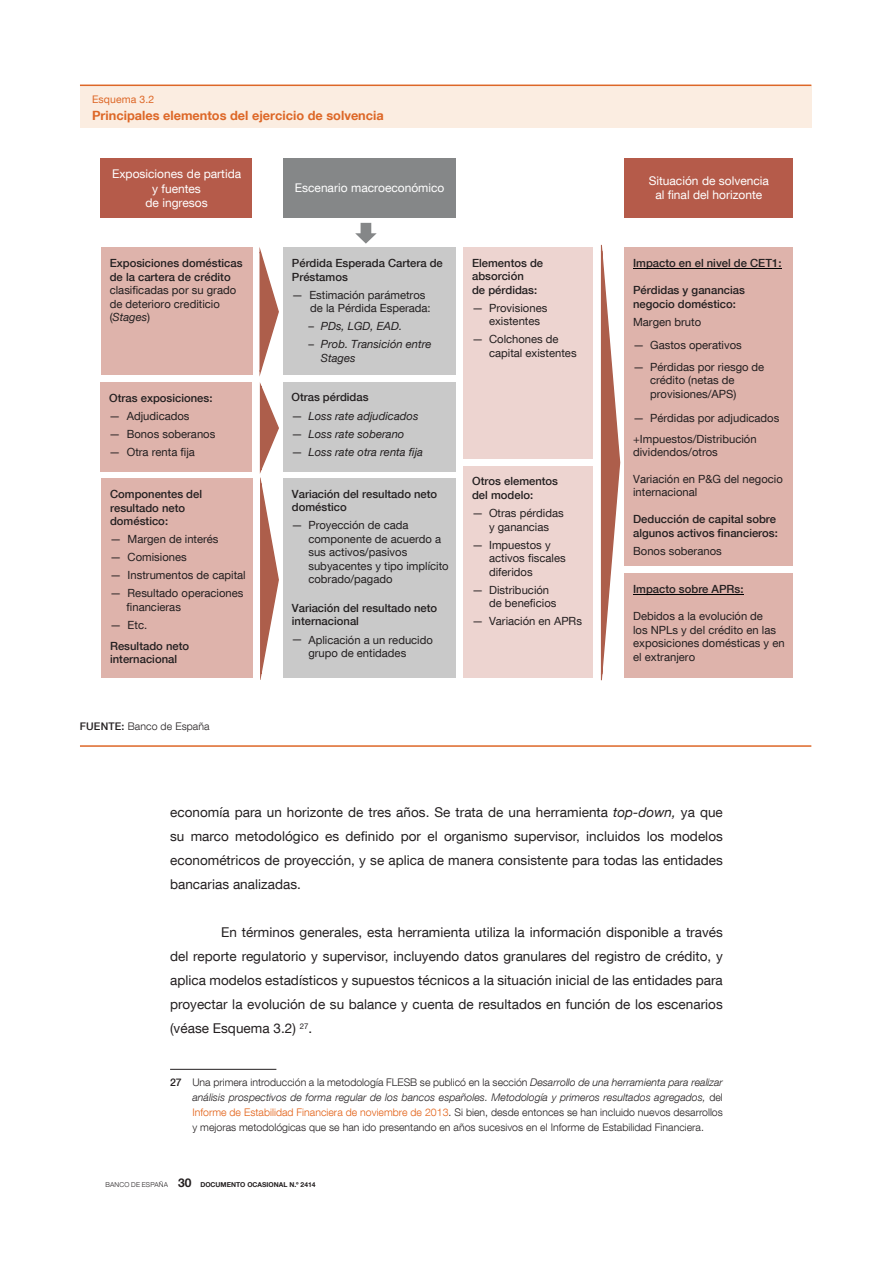
<style>
.page{position:relative;width:893px;height:1263px;background:#fff}
.page>*{position:absolute;margin:0;border:0;box-sizing:border-box;transform-origin:0 0}
.Texto_general{font:13.5px/24px "Bd E Neue Helvetica";letter-spacing:.005em;color:#231f20;text-align:justify}
.Texto_primer_parrafo{font:13.5px/24px "Bd E Neue Helvetica";letter-spacing:.005em;color:#231f20;text-align:justify}
.t1{font:700 12.75px "Bd E Neue Helvetica";color:#dd6727}
.t2{font:12px/14.4px "Bd E Neue Helvetica";color:#fff;text-align:center}
.t3{font:11.25px/13.5px "Bd E Neue Helvetica";color:#231f20}
.t4{font:500 11.25px/13.5px "Bd E Neue Helvetica";color:#231f20}
.t5{font:italic 11.25px/13.5px "Bd E Neue Helvetica";color:#231f20}
.Notas_texto_principal{font:300 10.5px/15px "Bd E Neue Helvetica";letter-spacing:.005em;color:#231f20;text-align:justify}
.t6{font:10.5px "Bd E Neue Helvetica";letter-spacing:.01em;color:#dd6727}
.t7{font:300 6.75px "Bd E Neue Helvetica";color:#231f20}
.s1{font-weight:500}
.s2{font-style:italic}
.s3{font-style:normal}
.s4{font-weight:400}
.s5{color:#e25f14}
.s6{font-style:inherit}
.s7{font-size:12px}
</style>
<div class="page">
<hr style="left:170px;top:1069px;width:106px;height:1px;background:#231f20">
<hr style="left:80px;top:745px;width:731px;height:2px;background:#dd6727">
<div style="left:101px;top:158px;width:151px;height:59px;background:#b55b4a"></div>
<div style="left:283px;top:158px;width:173px;height:59px;background:#858788"></div>
<div style="left:625px;top:158px;width:168px;height:59px;background:#b55b4a"></div>
<div style="left:101px;top:248px;width:151px;height:127px;background:#deb3ab"></div>
<div style="left:283px;top:248px;width:173px;height:127px;background:#c9c9c9"></div>
<svg style="left:355px;top:223px;width:22px;height:21px"></svg>
<div style="left:464px;top:247px;width:129px;height:212px;background:#edd4d0"></div>
<div style="left:101px;top:478px;width:152px;height:200px;background:#deb3ab"></div>
<svg style="left:601px;top:245px;width:19px;height:435px"></svg>
<div style="left:464px;top:466px;width:129px;height:212px;background:#edd4d0"></div>
<div style="left:625px;top:248px;width:168px;height:318px;background:#deb3ab"></div>
<hr style="left:633px;top:268px;width:149px;height:1px;background:#000001">
<div style="left:625px;top:573px;width:168px;height:105px;background:#deb3ab"></div>
<hr style="left:633px;top:594px;width:111px;height:1px;background:#000001">
<div style="left:283px;top:382px;width:173px;height:89px;background:#c9c9c9"></div>
<div style="left:283px;top:478px;width:173px;height:200px;background:#c9c9c9"></div>
<div style="left:101px;top:382px;width:151px;height:90px;background:#deb3ab"></div>
<svg style="left:259px;top:247px;width:20px;height:433px"></svg>
<div style="left:80px;top:85px;width:731px;height:43px;background:#fbede1"></div>
<hr style="left:80px;top:85px;width:731px;height:1px;background:#dd6727">
<p class="t6" style="left:92px;top:92px;width:64px">Esquema 3.2</p>
<p class="t1" style="left:92px;top:108px;width:293px">Principales elementos del ejercicio de solvencia</p>
<p class="t2" style="left:112px;top:166px;width:131px">Exposiciones de partida y fuentes<br>de ingresos</p>
<p class="t2" style="left:295px;top:180px;width:151px">Escenario macroeconómico</p>
<p class="t2" style="left:649px;top:173px;width:122px">Situación de solvencia al final del horizonte</p>
<p class="t3" style="left:110px;top:256px;width:134px"><span class="s1">Exposiciones domésticas de la cartera de crédito </span>clasificadas por su grado de deterioro crediticio (<span class="s2">Stages</span>)</p>
<p class="t4" style="left:292px;top:256px;width:152px">Pérdida Esperada Cartera de<br>Préstamos</p>
<p class="t3" style="left:310px;top:288px;width:122px;text-indent:-18px">— Estimación parámetros de la Pérdida Esperada:</p>
<p class="t5" style="left:308px;top:319px;width:95px"><span class="s3">–</span> PDs, LGD, EAD.</p>
<p class="t5" style="left:321px;top:337px;width:112px;text-indent:-13px"><span class="s3">–</span> Prob. Transición entre<br>Stages</p>
<p class="t4" style="left:109px;top:391px;width:105px">Otras exposiciones:</p>
<p class="t3" style="left:109px;top:409px;width:82px">— Adjudicados</p>
<p class="t3" style="left:109px;top:427px;width:108px">— Bonos soberanos</p>
<p class="t3" style="left:109px;top:445px;width:87px">— Otra renta fija</p>
<p class="t4" style="left:110px;top:487px;width:94px">Componentes del resultado neto doméstico:</p>
<p class="t3" style="left:110px;top:532px;width:110px">— Margen de interés</p>
<p class="t3" style="left:110px;top:550px;width:78px">— Comisiones</p>
<p class="t3" style="left:110px;top:568px;width:137px">— Instrumentos de capital</p>
<p class="t3" style="left:127px;top:586px;width:118px;text-indent:-17px">— Resultado operaciones financieras</p>
<p class="t4" style="left:110px;top:614px;width:81px;line-height:20.9px"><span class="s4">— Etc.<br></span>Resultado neto</p>
<p class="t4" style="left:110px;top:652px;width:69px">internacional</p>
<p class="Notas_texto_principal" style="left:80px;top:719px;width:131px"><span class="s1">FUENTE:</span> Banco de España</p>
<p class="t4" style="left:292px;top:390px;width:79px">Otras pérdidas</p>
<p class="t5" style="left:292px;top:408px;width:128px"><span class="s3">—</span> Loss rate adjudicados</p>
<p class="t5" style="left:292px;top:424px;width:114px;line-height:18px"><span class="s3">—</span> Loss rate soberano <span class="s3">—</span></p>
<p class="t5" style="left:309px;top:445px;width:116px">Loss rate otra renta fija</p>
<p class="t4" style="left:292px;top:487px;width:147px">Variación del resultado neto doméstico</p>
<p class="t3" style="left:308px;top:518px;width:142px">Proyección de cada componente de acuerdo a sus activos/pasivos subyacentes y tipo implícito cobrado/pagado</p>
<p class="t4" style="left:292px;top:601px;width:147px">Variación del resultado neto internacional</p>
<p class="t3" style="left:308px;top:632px;width:126px">Aplicación a un reducido grupo de entidades</p>
<p class="t3" style="left:292px;top:518px;width:13px">—</p>
<p class="t3" style="left:292px;top:632px;width:13px">—</p>
<p class="t4" style="left:472px;top:256px;width:72px">Elementos de absorción<br>de pérdidas:</p>
<p class="t3" style="left:489px;top:301px;width:60px;text-indent:-17px">— Provisiones existentes</p>
<p class="t3" style="left:489px;top:332px;width:89px;text-indent:-17px">— Colchones de capital existentes</p>
<p class="t4" style="left:472px;top:474px;width:88px">Otros elementos del modelo:</p>
<p class="t3" style="left:472px;top:506px;width:93px;text-align:center">— Otras pérdidas y ganancias</p>
<p class="t3" style="left:489px;top:537px;width:78px;text-indent:-17px">— Impuestos y activos fiscales diferidos</p>
<p class="t3" style="left:489px;top:582px;width:69px;text-indent:-17px">— Distribución de beneficios</p>
<p class="t3" style="left:472px;top:614px;width:111px">— Variación en APRs</p>
<p class="t4" style="left:633px;top:256px;width:150px">Impacto en el nivel de CET1:</p>
<p class="t4" style="left:633px;top:283px;width:113px">Pérdidas y ganancias negocio doméstico:</p>
<p class="t3" style="left:633px;top:315px;width:70px">Margen bruto</p>
<p class="t3" style="left:633px;top:338px;width:110px">— Gastos operativos</p>
<p class="t3" style="left:650px;top:360px;width:116px;text-indent:-17px">— Pérdidas por riesgo de crédito (netas de provisiones/APS)</p>
<p class="t3" style="left:633px;top:407px;width:148px;line-height:21.3px">— Pérdidas por adjudicados +Impuestos/Distribución</p>
<p class="t3" style="left:633px;top:445px;width:86px">dividendos/otros</p>
<p class="t3" style="left:633px;top:472px;width:151px">Variación en P&amp;G del negocio internacional</p>
<p class="t4" style="left:633px;top:512px;width:146px">Deducción de capital sobre algunos activos financieros:</p>
<p class="t3" style="left:633px;top:544px;width:90px">Bonos soberanos</p>
<p class="t4" style="left:633px;top:582px;width:112px">Impacto sobre APRs:</p>
<p class="t3" style="left:633px;top:609px;width:153px">Debidos a la evolución de<br>los NPLs y del crédito en las exposiciones domésticas y en el extranjero</p>
<p class="Texto_primer_parrafo" style="left:170px;top:800px;width:554px">economía para un horizonte de tres años. Se trata de una herramienta <span class="s2">top-down,</span> ya que su marco metodológico es definido por el organismo supervisor, incluidos los modelos econométricos de proyección, y se aplica de manera consistente para todas las entidades bancarias analizadas.</p>
<p class="Texto_general" style="left:170px;top:920px;width:554px;text-indent:51px">En términos generales, esta herramienta utiliza la información disponible a través del reporte regulatorio y supervisor, incluyendo datos granulares del registro de crédito, y aplica modelos estadísticos y supuestos técnicos a la situación inicial de las entidades para proyectar la evolución de su balance y cuenta de resultados en función de los escenarios (véase Esquema 3.2) <sup>27</sup>.</p>
<p class="Notas_texto_principal" style="left:192px;top:1075px;width:532px;text-indent:-22px"><span class="s1">27</span> Una primera introducción a la metodología FLESB se publicó en la sección <span class="s2">Desarrollo de una herramienta para realizar análisis prospectivos de forma regular de los bancos españoles. Metodología y primeros resultados agregados,</span> del <span class="s5">Informe de Estabilidad Financiera de noviembre de 2013</span>. Si bien, desde entonces se han incluido nuevos desarrollos y mejoras metodológicas que se han ido presentando en años sucesivos en el Informe de Estabilidad Financiera.</p>
<p class="t7" style="left:105px;top:1181px;width:212px"><span class="s6">BANCO DE ESPAÑA</span> <span class="s7">30</span> DOCUMENTO OCASIONAL N.º 2414</p>
</div>
